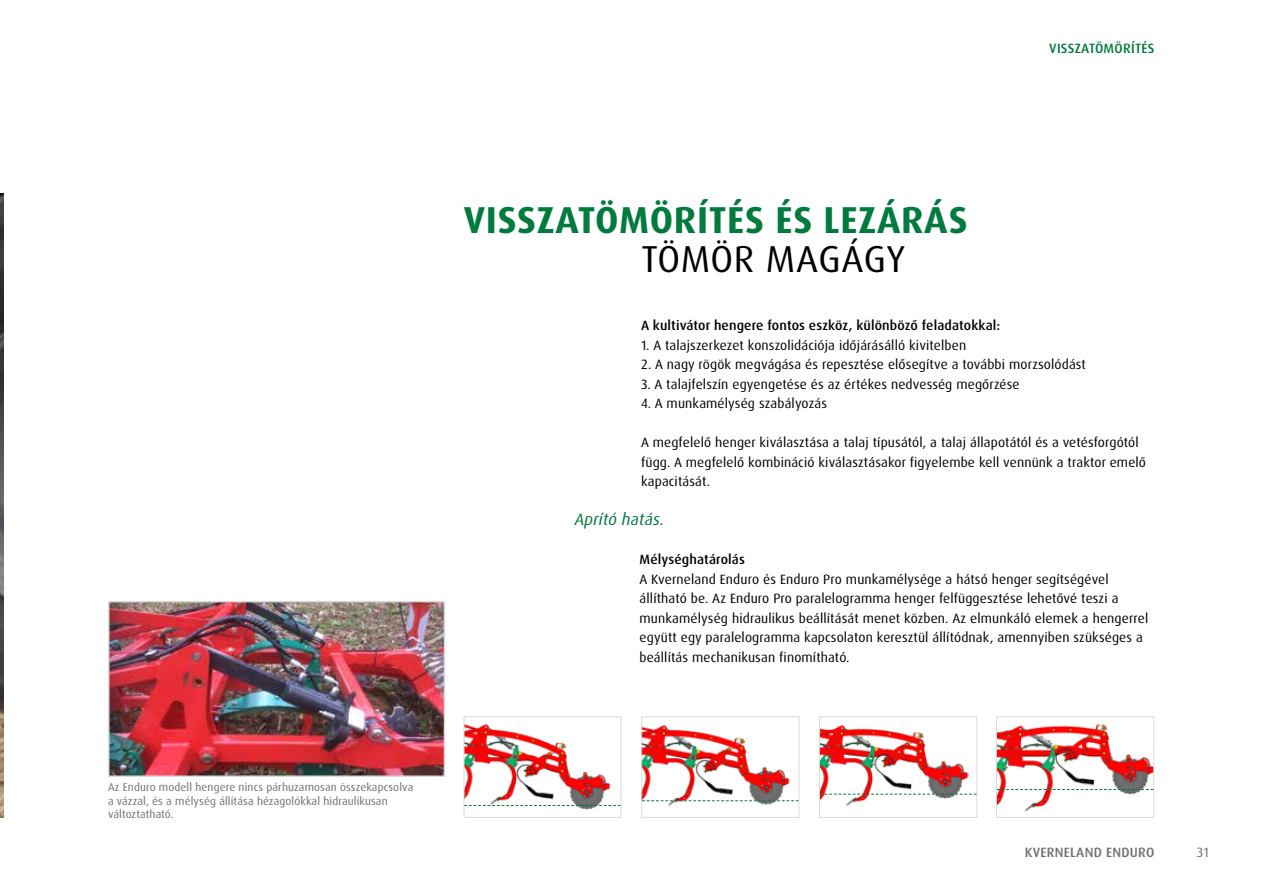
<style>
.page{position:relative;width:1263px;height:893px;background:#fff}
.page>*{position:absolute;margin:0;border:0;box-sizing:border-box;transform-origin:0 0}
.t1{font:700 37.5px "Dax Pro";letter-spacing:.02em;color:#007b3d}
.t2{font:37.5px "Dax Pro";letter-spacing:.01em;color:#000}
.t3{font:italic 16.5px "Dax Pro";letter-spacing:.01em;color:#007b3d}
.t4{font:13.5px/19.5px "Dax Pro";letter-spacing:.01em;color:#000}
.t5{font:500 13.5px "Dax Pro";letter-spacing:.01em;color:#000}
.t6{font:500 13.5px "Dax Pro";letter-spacing:.02em;color:#706f6f}
.t7{font:500 13.5px "Dax Pro";letter-spacing:.02em;color:#007b3d}
.t8{font:13.5px "Dax Pro";color:#706f6f}
.t9{font:11.25px/13.5px "Dax Pro";letter-spacing:.01em;color:#706f6f}
</style>
<div class="page">
<img style="left:0;top:194px;width:3px;height:624px">
<img style="left:111px;top:604px;width:331px;height:170px">
<div style="left:108px;top:601px;width:337px;height:176px;border:2px solid #dadada"></div>
<img style="left:821px;top:724px;width:154px;height:82px">
<div style="left:819px;top:716px;width:158px;height:102px;border:1px solid #dadada"></div>
<img style="left:998px;top:723px;width:154px;height:89px">
<div style="left:996px;top:716px;width:158px;height:102px;border:1px solid #dadada"></div>
<img style="left:466px;top:723px;width:145px;height:87px">
<div style="left:464px;top:716px;width:157px;height:102px;border:1px solid #dadada"></div>
<img style="left:643px;top:724px;width:154px;height:82px">
<div style="left:641px;top:716px;width:158px;height:102px;border:1px solid #dadada"></div>
<svg style="left:464px;top:805px;width:157px;height:1px"></svg>
<svg style="left:642px;top:800px;width:157px;height:1px"></svg>
<svg style="left:820px;top:794px;width:156px;height:1px"></svg>
<svg style="left:997px;top:789px;width:156px;height:1px"></svg>
<p class="t7" style="left:1049px;top:40px;width:107px">VISSZATÖMÖRÍTÉS</p>
<p class="t9" style="left:108px;top:780px;width:307px">Az Enduro modell hengere nincs párhuzamosan összekapcsolva a vázzal, és a mélység állítása hézagolókkal hidraulikusan változtatható.</p>
<h1 class="t1" style="left:464px;top:195px;width:505px">VISSZATÖMÖRÍTÉS ÉS LEZÁRÁS</h1>
<h1 class="t2" style="left:641px;top:234px;width:265px">TÖMÖR MAGÁGY</h1>
<p class="t5" style="left:641px;top:317px;width:361px">A kultivátor hengere fontos eszköz, különböző feladatokkal:</p>
<p class="t4" style="left:641px;top:335px;width:327px">1. A talajszerkezet konszolidációja időjárásálló kivitelben</p>
<p class="t4" style="left:641px;top:355px;width:446px">2. A nagy rögök megvágása és repesztése elősegítve a további morzsolódást</p>
<p class="t4" style="left:641px;top:374px;width:380px">3. A talajfelszín egyengetése és az értékes nedvesség megőrzése</p>
<p class="t4" style="left:641px;top:394px;width:187px">4. A munkamélység szabályozás</p>
<p class="t4" style="left:641px;top:433px;width:506px">A megfelelő henger kiválasztása a talaj típusától, a talaj állapotától és a vetésforgótól függ. A megfelelő kombináció kiválasztásakor figyelembe kell vennünk a traktor emelő kapacitását.</p>
<p class="t3" style="left:575px;top:509px;width:91px">Aprító hatás.</p>
<p class="t5" style="left:639px;top:551px;width:107px">Mélységhatárolás</p>
<p class="t4" style="left:639px;top:569px;width:510px">A Kverneland Enduro és Enduro Pro munkamélysége a hátsó henger segítségével állítható be. Az Enduro Pro paralelogramma henger felfüggesztése lehetővé teszi a munkamélység hidraulikus beállítását menet közben. Az elmunkáló elemek a hengerrel együtt egy paralelogramma kapcsolaton keresztül állítódnak, amennyiben szükséges a beállítás mechanikusan finomítható.</p>
<p class="t6" style="left:1025px;top:843px;width:131px">KVERNELAND ENDURO</p>
<p class="t8" style="left:1197px;top:843px;width:13px">31</p>
</div>
